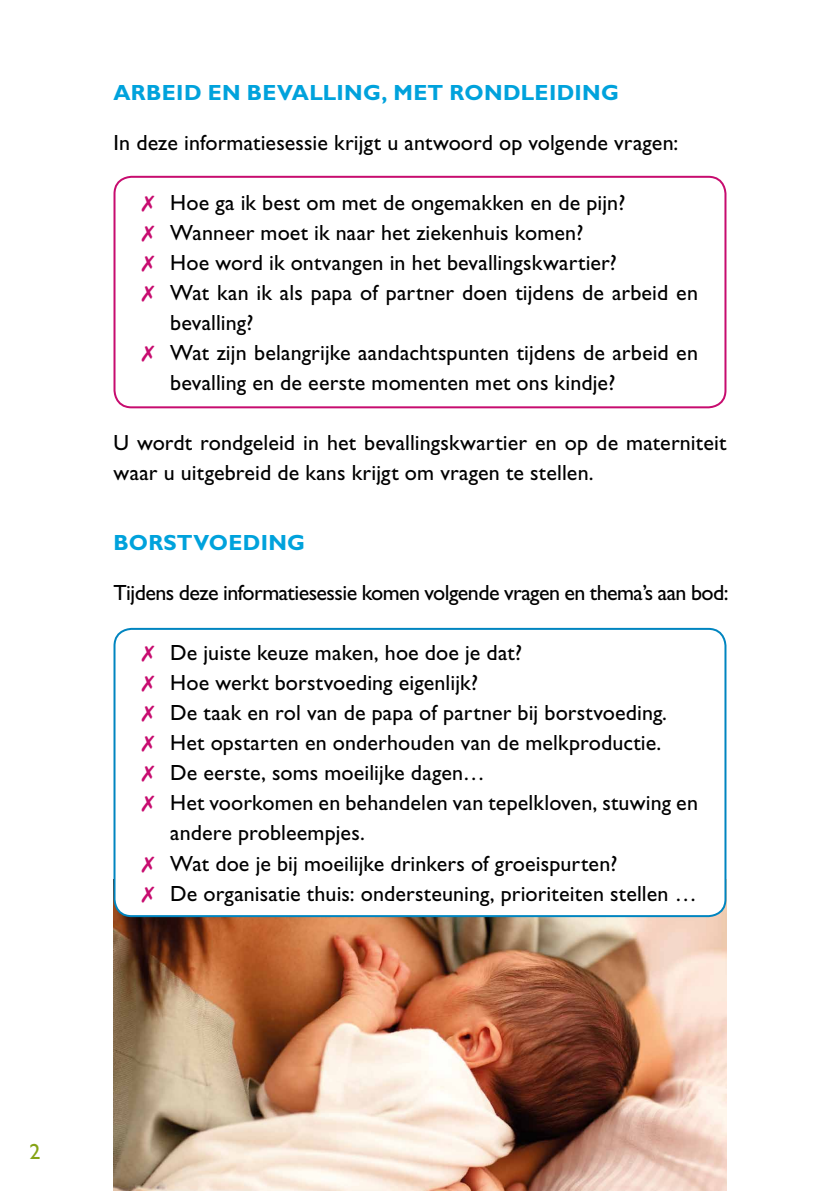
<style>
.page{position:relative;width:840px;height:1191px;background:#fff}
.page>*{position:absolute;margin:0;border:0;box-sizing:border-box;transform-origin:0 0}
.t1{font:22px/30px "Gill Sans Std";letter-spacing:.005em;color:#000}
.t2{font:22px "Gill Sans Std";letter-spacing:-.025em;color:#000}
.t3{font:700 22px "Gill Sans Std";letter-spacing:.01em;color:#00a2dc}
.t4{font:22px "Gill Sans Std";color:#86a315}
.s1{color:#c70c6f}
</style>
<div class="page">
<img style="left:113px;top:904px;width:613px;height:287px">
<div style="left:114px;top:629px;width:611px;height:287px;background:#fff;border-radius:17px"></div>
<div style="left:113px;top:628px;width:613px;height:289px;border:2px solid #0085c0;border-radius:17px"></div>
<div style="left:113px;top:176px;width:613px;height:232px;border:2px solid #c70c6f;border-radius:17px"></div>
<p class="t3" style="left:113px;top:80px;width:506px">ARBEID EN BEVALLING, MET RONDLEIDING</p>
<p class="t1" style="left:113px;top:128px;width:566px">In deze informatiesessie krijgt u antwoord op volgende vragen:</p>
<p class="t1" style="left:142px;top:188px;width:485px"><span class="s1">✗</span> Hoe ga ik best om met de ongemakken en de pijn?</p>
<p class="t1" style="left:142px;top:218px;width:443px"><span class="s1">✗</span> Wanneer moet ik naar het ziekenhuis komen?</p>
<p class="t1" style="left:142px;top:248px;width:476px"><span class="s1">✗</span> Hoe word ik ontvangen in het bevallingskwartier?</p>
<p class="t1" style="left:142px;top:278px;width:557px"><span class="s1">✗</span> Wat kan ik als papa of partner doen tijdens de arbeid en</p>
<p class="t1" style="left:170px;top:308px;width:85px">bevalling?</p>
<p class="t1" style="left:142px;top:338px;width:557px"><span class="s1">✗</span> Wat zijn belangrijke aandachtspunten tijdens de arbeid en</p>
<p class="t1" style="left:170px;top:368px;width:446px">bevalling en de eerste momenten met ons kindje?</p>
<p class="t1" style="left:113px;top:428px;width:614px">U wordt rondgeleid in het bevallingskwartier en op de materniteit waar u uitgebreid de kans krijgt om vragen te stellen.</p>
<p class="t3" style="left:113px;top:530px;width:193px">BORSTVOEDING</p>
<p class="t2" style="left:113px;top:580px;width:616px">Tijdens deze informatiesessie komen volgende vragen en thema’s aan bod:</p>
<p class="t1" style="left:142px;top:638px;width:381px"><span class="s1">✗</span> De juiste keuze maken, hoe doe je dat?</p>
<p class="t1" style="left:142px;top:668px;width:337px"><span class="s1">✗</span> Hoe werkt borstvoeding eigenlijk?</p>
<p class="t1" style="left:142px;top:698px;width:526px"><span class="s1">✗</span> De taak en rol van de papa of partner bij borstvoeding.</p>
<p class="t1" style="left:142px;top:728px;width:521px"><span class="s1">✗</span> Het opstarten en onderhouden van de melkproductie.</p>
<p class="t1" style="left:142px;top:758px;width:344px"><span class="s1">✗</span> De eerste, soms moeilijke dagen…</p>
<p class="t1" style="left:142px;top:788px;width:557px"><span class="s1">✗</span> Het voorkomen en behandelen van tepelkloven, stuwing en</p>
<p class="t1" style="left:170px;top:818px;width:196px">andere probleempjes.</p>
<p class="t1" style="left:142px;top:848px;width:477px"><span class="s1">✗</span> Wat doe je bij moeilijke drinkers of groeispurten?</p>
<p class="t1" style="left:142px;top:878px;width:556px"><span class="s1">✗</span> De organisatie thuis: ondersteuning, prioriteiten stellen …</p>
<p class="t4" style="left:29px;top:1138px;width:13px">2</p>
</div>
